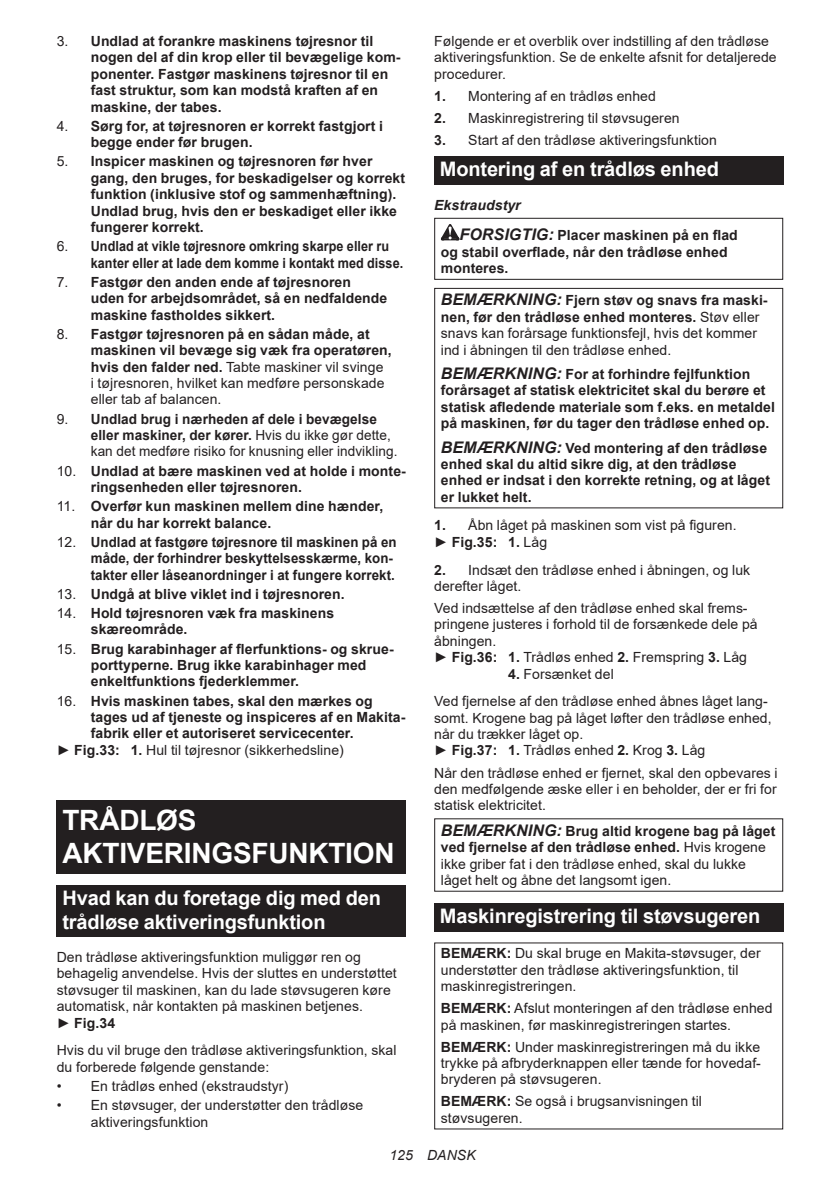
<style>
.page{position:relative;width:840px;height:1191px;background:#fff}
.page>*{position:absolute;margin:0;border:0;box-sizing:border-box;transform-origin:0 0}
.t1{font:700 28px/32.8px "Arial";letter-spacing:-.01em;color:#fff}
.t2{font:700 20px/23.4px "Arial";letter-spacing:-.01em;color:#fff}
.t3{font:14px/16.4px "Arial";letter-spacing:.005em;color:#231f20}
.t4{font:700 14px/16.4px "Arial";letter-spacing:.005em;color:#231f20}
.t5{font:700 14px/16.4px "Arial";letter-spacing:.005em;color:#231f20;scale:.95 1}
.t6{font:700 14px/16.4px "Arial";letter-spacing:.005em;color:#231f20;scale:.9 1}
.t7{font:italic 14px "Arial";letter-spacing:.005em;color:#231f20}
.s1{font-weight:400}
.s2{font-weight:700}
.s3{font-style:italic}
.s4{font-style:italic;font-size:16px}
.s5{font-weight:700;font-style:italic;font-size:16px}
</style>
<div class="page">
<div style="left:57px;top:800px;width:348px;height:74px;background:#231f20"></div>
<div style="left:57px;top:885px;width:348px;height:52px;background:#231f20"></div>
<div style="left:434px;top:156px;width:348px;height:29px;background:#231f20"></div>
<svg style="left:440px;top:224px;width:19px;height:16px"></svg>
<div style="left:434px;top:218px;width:348px;height:62px;border:1px solid #231f20"></div>
<div style="left:434px;top:288px;width:348px;height:220px;border:1px solid #231f20"></div>
<div style="left:434px;top:903px;width:348px;height:28px;background:#231f20"></div>
<p class="t4" style="left:91px;top:33px;width:311px;text-indent:-34px"><span class="s1">3.</span> Undlad at forankre maskinens tøjresnor til nogen del af din krop eller til bevægelige kom&shy;ponenter. Fastgør maskinens tøjresnor til en fast struktur, som kan modstå kraften af en maskine, der tabes.</p>
<p class="t4" style="left:91px;top:118px;width:293px;text-indent:-34px"><span class="s1">4.</span> Sørg for, at tøjresnoren er korrekt fastgjort i begge ender før brugen.</p>
<p class="t4" style="left:91px;top:153px;width:316px;text-indent:-34px"><span class="s1">5.</span> Inspicer maskinen og tøjresnoren før hver gang, den bruges, for beskadigelser og korrekt funktion (inklusive stof og sammenhæftning).<br>Undlad brug, hvis den er beskadiget eller ikke fungerer korrekt.</p>
<p class="t6" style="left:91px;top:238px;width:348px;text-indent:-34px"><span class="s1">6.</span> Undlad at vikle tøjresnore omkring skarpe eller ru kanter eller at lade dem komme i kontakt med disse.</p>
<p class="t4" style="left:91px;top:274px;width:298px;text-indent:-34px"><span class="s1">7.</span> Fastgør den anden ende af tøjresnoren uden for arbejdsområdet, så en nedfaldende maskine fastholdes sikkert.</p>
<p class="t4" style="left:91px;top:326px;width:302px;text-indent:-34px"><span class="s1">8.</span> Fastgør tøjresnoren på en sådan måde, at maskinen vil bevæge sig væk fra operatøren, hvis den falder ned. <span class="s1">Tabte maskiner vil svinge<br>i tøjresnoren, hvilket kan medføre personskade eller tab af balancen.</span></p>
<p class="t3" style="left:91px;top:410px;width:308px;text-indent:-34px">9. <span class="s2">Undlad brug i nærheden af dele i bevægelse eller maskiner, der kører.</span> Hvis du ikke gør dette, kan det medføre risiko for knusning eller indvikling.</p>
<p class="t4" style="left:91px;top:462px;width:316px;text-indent:-34px"><span class="s1">10.</span> Undlad at bære maskinen ved at holde i monte&shy;ringsenheden eller tøjresnoren.</p>
<p class="t4" style="left:91px;top:498px;width:294px;text-indent:-34px"><span class="s1">11.</span> Overfør kun maskinen mellem dine hænder, når du har korrekt balance.</p>
<p class="t5" style="left:91px;top:534px;width:323px;text-indent:-34px"><span class="s1">12.</span> Undlad at fastgøre tøjresnore til maskinen på en måde, der forhindrer beskyttelsesskærme, kon&shy;takter eller låseanordninger i at fungere korrekt.</p>
<p class="t4" style="left:57px;top:586px;width:289px"><span class="s1">13.</span> Undgå at blive viklet ind i tøjresnoren.</p>
<p class="t4" style="left:91px;top:605px;width:245px;text-indent:-34px"><span class="s1">14.</span> Hold tøjresnoren væk fra maskinens skæreområde.</p>
<p class="t4" style="left:91px;top:640px;width:304px;text-indent:-34px"><span class="s1">15.</span> Brug karabinhager af flerfunktions- og skrue&shy;porttyperne. Brug ikke karabinhager med enkeltfunktions fjederklemmer.</p>
<p class="t4" style="left:57px;top:692px;width:317px"><span class="s1">16.</span> Hvis maskinen tabes, skal den mærkes og</p>
<p class="t4" style="left:91px;top:709px;width:316px">tages ud af tjeneste og inspiceres af en Makita-</p>
<p class="t4" style="left:91px;top:725px;width:264px">fabrik eller et autoriseret servicecenter.</p>
<p class="t3" style="left:57px;top:741px;width:288px">► <span class="s2">Fig.33: 1.</span> Hul til tøjresnor (sikkerhedsline)</p>
<h1 class="t1" style="left:62px;top:804px;width:333px">TRÅDLØS<br>AKTIVERINGSFUNKTION</h1>
<h2 class="t2" style="left:62px;top:886px;width:320px">Hvad kan du foretage dig med den trådløse aktiveringsfunktion</h2>
<p class="t3" style="left:57px;top:949px;width:341px">Den trådløse aktiveringsfunktion muliggør ren og behagelig anvendelse. Hvis der sluttes en understøttet støvsuger til maskinen, kan du lade støvsugeren køre automatisk, når kontakten på maskinen betjenes.<br>► <span class="s2">Fig.34</span></p>
<p class="t3" style="left:57px;top:1042px;width:341px">Hvis du vil bruge den trådløse aktiveringsfunktion, skal du forberede følgende genstande:</p>
<p class="t3" style="left:57px;top:1077px;width:233px">• En trådløs enhed (ekstraudstyr)</p>
<p class="t3" style="left:91px;top:1097px;width:274px;text-indent:-34px">• En støvsuger, der understøtter den trådløse aktiveringsfunktion</p>
<p class="t3" style="left:434px;top:33px;width:344px">Følgende er et overblik over indstilling af den trådløse aktiveringsfunktion. Se de enkelte afsnit for detaljerede procedurer.</p>
<p class="t3" style="left:434px;top:88px;width:223px"><span class="s2">1.</span> Montering af en trådløs enhed</p>
<p class="t3" style="left:434px;top:110px;width:247px"><span class="s2">2.</span> Maskinregistrering til støvsugeren</p>
<p class="t3" style="left:434px;top:132px;width:284px"><span class="s2">3.</span> Start af den trådløse aktiveringsfunktion</p>
<h2 class="t2" style="left:439px;top:158px;width:280px">Montering af en trådløs enhed</h2>
<p class="t4" style="left:459px;top:190px;width:279px;line-height:30.6px;text-indent:-25px"><span class="s3">Ekstraudstyr<br></span><span class="s4">FORSIGTIG:</span> Placer maskinen på en flad</p>
<p class="t4" style="left:440px;top:244px;width:288px">og stabil overflade, når den trådløse enhed monteres.</p>
<p class="t3" style="left:440px;top:292px;width:328px"><span class="s5">BEMÆRKNING:</span> <span class="s2">Fjern støv og snavs fra maski&shy;nen, før den trådløse enhed monteres.</span> Støv eller snavs kan forårsage funktionsfejl, hvis det kommer ind i åbningen til den trådløse enhed.</p>
<p class="t4" style="left:440px;top:366px;width:335px"><span class="s4">BEMÆRKNING:</span> For at forhindre fejlfunktion forårsaget af statisk elektricitet skal du berøre et statisk afledende materiale som f.eks. en metaldel på maskinen, før du tager den trådløse enhed op.</p>
<p class="t4" style="left:440px;top:439px;width:330px"><span class="s4">BEMÆRKNING:</span> Ved montering af den trådløse enhed skal du altid sikre dig, at den trådløse enhed er indsat i den korrekte retning, og at låget er lukket helt.</p>
<p class="t3" style="left:434px;top:517px;width:304px"><span class="s2">1.</span> Åbn låget på maskinen som vist på figuren. ► <span class="s2">Fig.35: 1.</span> Låg</p>
<p class="t3" style="left:434px;top:561px;width:317px"><span class="s2">2.</span> Indsæt den trådløse enhed i åbningen, og luk derefter låget.</p>
<p class="t3" style="left:434px;top:600px;width:325px">Ved indsættelse af den trådløse enhed skal frems&shy;pringene justeres i forhold til de forsænkede dele på åbningen.<br>► <span class="s2">Fig.36: 1.</span> Trådløs enhed <span class="s2">2.</span> Fremspring <span class="s2">3.</span> Låg</p>
<p class="t3" style="left:434px;top:659px;width:335px;line-height:27.8px;text-indent:74px"><span class="s2">4.</span> Forsænket del<br>Ved fjernelse af den trådløse enhed åbnes låget lang-</p>
<p class="t3" style="left:434px;top:709px;width:339px">somt. Krogene bag på låget løfter den trådløse enhed, når du trækker låget op.<br>► <span class="s2">Fig.37: 1.</span> Trådløs enhed <span class="s2">2.</span> Krog <span class="s2">3.</span> Låg</p>
<p class="t3" style="left:434px;top:764px;width:345px;text-align:justify">Når den trådløse enhed er fjernet, skal den opbevares i den medfølgende æske eller i en beholder, der er fri for statisk elektricitet.</p>
<p class="t3" style="left:440px;top:822px;width:336px"><span class="s5">BEMÆRKNING:</span> <span class="s2">Brug altid krogene bag på låget ved fjernelse af den trådløse enhed.</span> Hvis krogene ikke griber fat i den trådløse enhed, skal du lukke låget helt og åbne det langsomt igen.</p>
<h2 class="t2" style="left:439px;top:904px;width:322px">Maskinregistrering til støvsugeren</h2>
<p class="t3" style="left:440px;top:945px;width:321px"><span class="s2">BEMÆRK:</span> Du skal bruge en Makita-støvsuger, der understøtter den trådløse aktiveringsfunktion, til maskinregistreringen.</p>
<p class="t3" style="left:440px;top:1000px;width:333px"><span class="s2">BEMÆRK:</span> Afslut monteringen af den trådløse enhed på maskinen, før maskinregistreringen startes.</p>
<p class="t3" style="left:440px;top:1038px;width:321px;text-align:justify"><span class="s2">BEMÆRK:</span> Under maskinregistreringen må du ikke trykke på afbryderknappen eller tænde for hovedaf&shy;bryderen på støvsugeren.</p>
<p class="t3" style="left:440px;top:1093px;width:262px"><span class="s2">BEMÆRK:</span> Se også i brugsanvisningen til støvsugeren.</p>
<p class="t7" style="left:389px;top:1146px;width:88px">125 DANSK</p>
</div>
